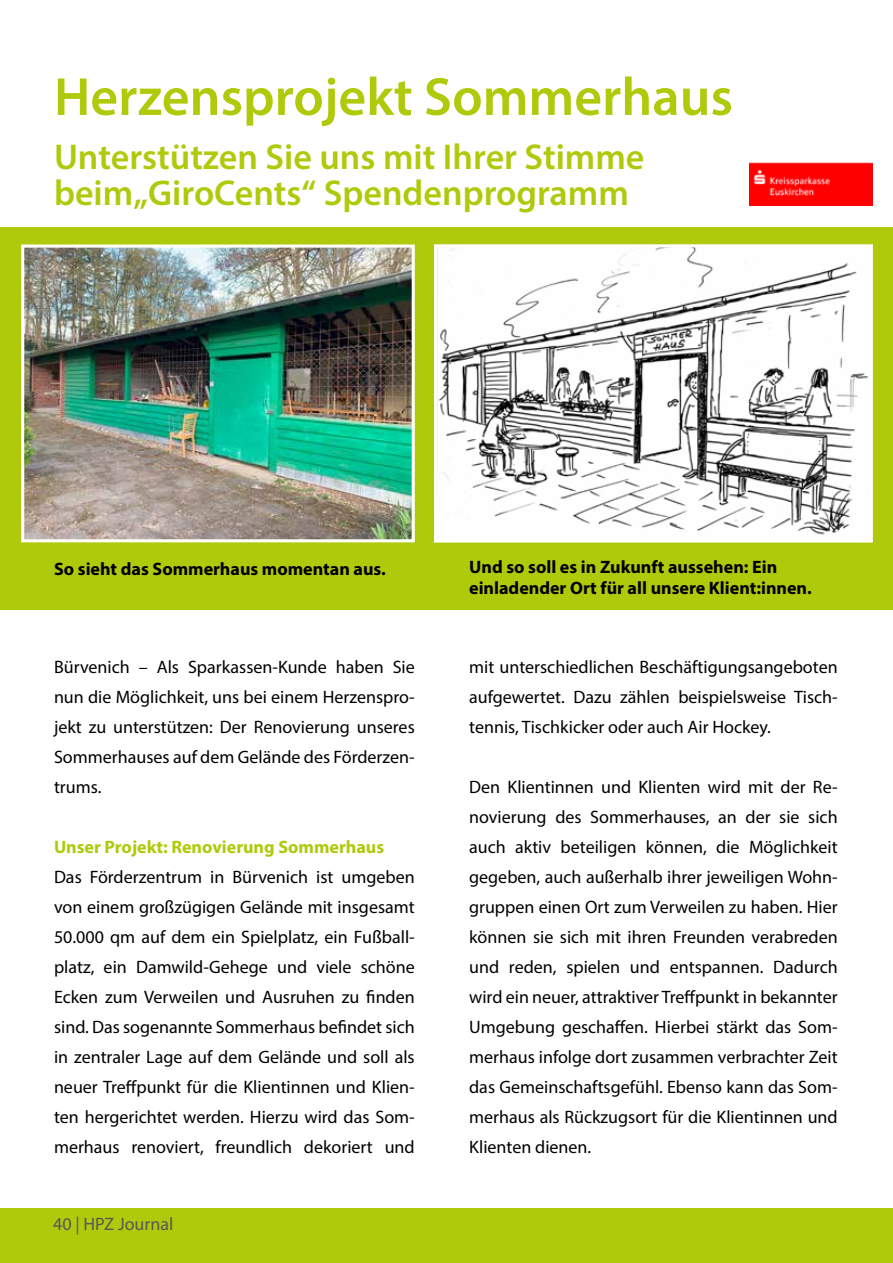
<style>
.page{position:relative;width:893px;height:1263px;background:#fff}
.page>*{position:absolute;margin:0;border:0;box-sizing:border-box;transform-origin:0 0}
.t1{font:600 54px "Myriad Pro";color:#afca0b}
.t2{font:600 36px/36px "Myriad Pro";color:#afca0b}
.t3{font:18px/30px "Myriad Pro";color:#000;text-align:justify}
.t4{font:700 18px/21.6px "Myriad Pro";color:#000}
.t5{font:700 18px "Myriad Pro";color:#afca0b}
.t6{font:18px "Myriad Pro";color:#575756}
</style>
<div class="page">
<div style="left:0;top:227px;width:893px;height:383px;background:#afca0b"></div>
<div style="left:0;top:1208px;width:893px;height:55px;background:#afca0b"></div>
<img style="left:750px;top:163px;width:123px;height:42px">
<img style="left:438px;top:248px;width:431px;height:290px">
<div style="left:434px;top:244px;width:439px;height:298px;border:3px solid #fff"></div>
<img style="left:25px;top:248px;width:386px;height:290px">
<div style="left:21px;top:244px;width:394px;height:298px;border:3px solid #fff"></div>
<h1 class="t1" style="left:54px;top:62px;width:680px">Herzensprojekt Sommerhaus</h1>
<h2 class="t2" style="left:54px;top:138px;width:592px">Unterstützen Sie uns mit Ihrer Stimme beim„GiroCents“ Spendenprogramm</h2>
<p class="t4" style="left:54px;top:557px;width:333px">So sieht das Sommerhaus momentan aus.</p>
<p class="t4" style="left:469px;top:555px;width:344px">Und so soll es in Zukunft aussehen: Ein einladender Ort für all unsere Klient:innen.</p>
<p class="t3" style="left:54px;top:651px;width:362px">Bürvenich – Als Sparkassen-Kunde haben Sie nun die Möglichkeit, uns bei einem Herzenspro&shy;jekt zu unterstützen: Der Renovierung unseres Sommerhauses auf dem Gelände des Förderzen&shy;trums.</p>
<p class="t5" style="left:54px;top:835px;width:332px">Unser Projekt: Renovierung Sommerhaus</p>
<p class="t3" style="left:54px;top:861px;width:362px">Das Förderzentrum in Bürvenich ist umgeben von einem großzügigen Gelände mit insgesamt 50.000 qm auf dem ein Spielplatz, ein Fußball&shy;platz, ein Damwild-Gehege und viele schöne Ecken zum Verweilen und Ausruhen zu finden sind. Das sogenannte Sommerhaus befindet sich in zentraler Lage auf dem Gelände und soll als neuer Treffpunkt für die Klientinnen und Klien&shy;ten hergerichtet werden. Hierzu wird das Som&shy;merhaus renoviert, freundlich dekoriert und</p>
<p class="t6" style="left:53px;top:1212px;width:122px">40 | HPZ Journal</p>
<p class="t3" style="left:469px;top:651px;width:370px">mit unterschiedlichen Beschäftigungsangeboten aufgewertet. Dazu zählen beispielsweise Tisch&shy;tennis, Tischkicker oder auch Air Hockey.</p>
<p class="t3" style="left:469px;top:771px;width:370px">Den Klientinnen und Klienten wird mit der Re&shy;novierung des Sommerhauses, an der sie sich auch aktiv beteiligen können, die Möglichkeit gegeben, auch außerhalb ihrer jeweiligen Wohn&shy;gruppen einen Ort zum Verweilen zu haben. Hier können sie sich mit ihren Freunden verabreden und reden, spielen und entspannen. Dadurch wird ein neuer, attraktiver Treffpunkt in bekannter Umgebung geschaffen. Hierbei stärkt das Som&shy;merhaus infolge dort zusammen verbrachter Zeit das Gemeinschaftsgefühl. Ebenso kann das Som&shy;merhaus als Rückzugsort für die Klientinnen und Klienten dienen.</p>
</div>
